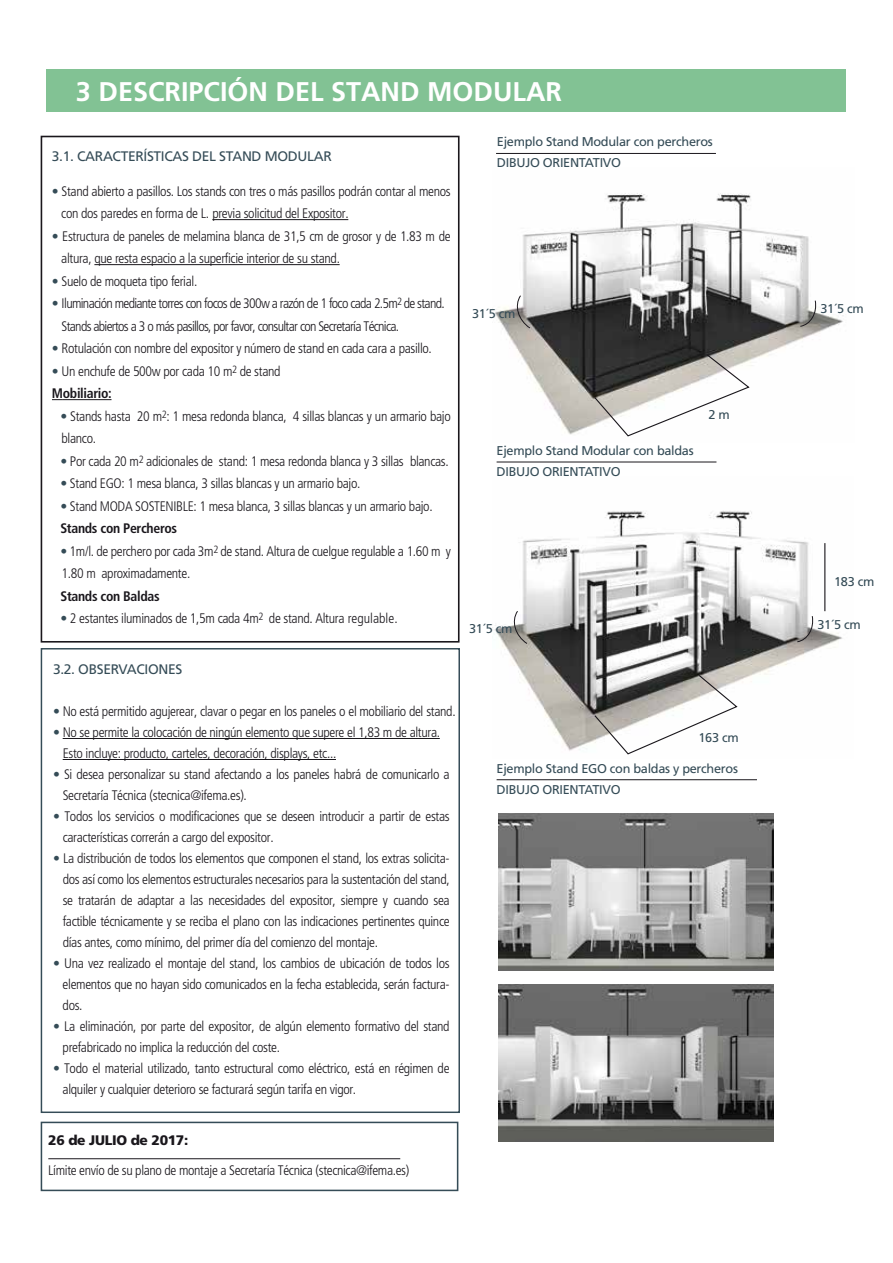
<style>
.page{position:relative;width:893px;height:1263px;background:#fff}
.page>*{position:absolute;margin:0;border:0;box-sizing:border-box;transform-origin:0 0}
.t1{font:700 27px "Frutiger LT Std";color:#fff}
.t2{font:300 condensed 13.8px/21px "Frutiger";letter-spacing:-.025em;color:#1a171c}
.t3{font:300 condensed 13.8px/22.5px "Frutiger";letter-spacing:-.05em;color:#1a171c}
.t4{font:13.8px "Frutiger";letter-spacing:-.025em;color:#354c57}
.t5{font:700 condensed 13.8px "Frutiger LT Std";letter-spacing:-.025em;color:#1a171c}
.t6{font:900 13.8px "Frutiger";letter-spacing:-.025em;color:#1a171c}
.t7{font:12.75px/21px "Frutiger";letter-spacing:-.025em;color:#354c57}
.s1{color:#354c57}
</style>
<div class="page">
<div style="left:47px;top:69px;width:799px;height:43px;background:#82c294"></div>
<img style="left:495px;top:193px;width:349px;height:242px">
<img style="left:494px;top:510px;width:349px;height:241px">
<hr style="left:48px;top:1158px;width:352px;height:1px;background:#1a171c">
<div style="left:41px;top:136px;width:419px;height:507px;border:2px solid #1a171c"></div>
<div style="left:41px;top:1122px;width:417px;height:69px;border:2px solid #354c57"></div>
<svg style="left:800px;top:300px;width:17px;height:27px"></svg>
<svg style="left:514px;top:295px;width:16px;height:34px"></svg>
<svg style="left:797px;top:616px;width:17px;height:26px"></svg>
<svg style="left:511px;top:611px;width:16px;height:33px"></svg>
<hr style="left:496px;top:153px;width:220px;height:1px;background:#1a171c">
<hr style="left:497px;top:461px;width:219px;height:1px;background:#1a171c">
<hr style="left:497px;top:779px;width:260px;height:1px;background:#1a171c">
<hr style="left:212px;top:219px;width:136px;height:1px;background:#1a171c">
<hr style="left:94px;top:264px;width:246px;height:1px;background:#1a171c">
<hr style="left:63px;top:399px;width:49px;height:1px;background:#1a171c">
<hr style="left:63px;top:738px;width:377px;height:1px;background:#1a171c">
<hr style="left:63px;top:759px;width:273px;height:1px;background:#1a171c">
<img style="left:498px;top:814px;width:275px;height:156px">
<img style="left:498px;top:984px;width:275px;height:157px">
<svg style="left:593px;top:353px;width:158px;height:84px"></svg>
<svg style="left:593px;top:674px;width:146px;height:81px"></svg>
<hr style="left:824px;top:543px;width:1px;height:68px;background:#1a171c">
<h1 class="t1" style="left:76px;top:76px;width:488px">3 DESCRIPCIÓN DEL STAND MODULAR</h1>
<p class="t4" style="left:52px;top:148px;width:281px">3.1. CARACTERÍSTICAS DEL STAND MODULAR</p>
<p class="t2" style="left:61px;top:180px;width:391px;line-height:22.5px;text-indent:-9px"><span class="s1">•</span> Stand abierto a pasillos. Los stands con tres o más pasillos podrán contar al menos con dos paredes en forma de L. previa solicitud del Expositor.</p>
<p class="t2" style="left:61px;top:225px;width:391px;line-height:22.5px;text-indent:-9px"><span class="s1">•</span> Estructura de paneles de melamina blanca de 31,5 cm de grosor y de 1.83 m de altura, que resta espacio a la superficie interior de su stand.</p>
<p class="t2" style="left:52px;top:271px;width:147px"><span class="s1">•</span> Suelo de moqueta tipo ferial.</p>
<p class="t3" style="left:62px;top:292px;width:385px;text-indent:-10px"><span class="s1">•</span> Iluminación mediante torres con focos de 300w a razón de 1 foco cada 2.5m<sup>2</sup> de stand.<br>Stands abiertos a 3 o más pasillos, por favor, consultar con Secretaría Técnica.</p>
<p class="t2" style="left:52px;top:338px;width:381px"><span class="s1">•</span> Rotulación con nombre del expositor y número de stand en cada cara a pasillo.</p>
<p class="t2" style="left:52px;top:361px;width:230px"><span class="s1">•</span> Un enchufe de 500w por cada 10 m<sup>2</sup> de stand</p>
<p class="t5" style="left:52px;top:385px;width:61px">Mobiliario:</p>
<p class="t2" style="left:60px;top:405px;width:392px;line-height:22.5px"><span class="s1">•</span> Stands hasta 20 m<sup>2</sup>: 1 mesa redonda blanca, 4 sillas blancas y un armario bajo blanco.</p>
<p class="t2" style="left:60px;top:451px;width:390px"><span class="s1">•</span> Por cada 20 m<sup>2</sup> adicionales de stand: 1 mesa redonda blanca y 3 sillas blancas.</p>
<p class="t2" style="left:60px;top:473px;width:302px"><span class="s1">•</span> Stand EGO: 1 mesa blanca, 3 sillas blancas y un armario bajo.</p>
<p class="t2" style="left:60px;top:496px;width:374px"><span class="s1">•</span> Stand MODA SOSTENIBLE: 1 mesa blanca, 3 sillas blancas y un armario bajo.</p>
<p class="t5" style="left:60px;top:520px;width:118px">Stands con Percheros</p>
<p class="t2" style="left:60px;top:540px;width:392px;line-height:22.5px"><span class="s1">•</span> 1m/l. de perchero por cada 3m<sup>2</sup> de stand. Altura de cuelgue regulable a 1.60 m y<br>1.80 m aproximadamente.</p>
<p class="t5" style="left:60px;top:588px;width:101px">Stands con Baldas</p>
<p class="t2" style="left:60px;top:608px;width:339px"><span class="s1">•</span> 2 estantes iluminados de 1,5m cada 4m<sup>2</sup> de stand. Altura regulable.</p>
<p class="t4" style="left:53px;top:661px;width:131px">3.2. OBSERVACIONES</p>
<p class="t2" style="left:53px;top:701px;width:404px"><span class="s1">•</span> No está permitido agujerear, clavar o pegar en los paneles o el mobiliario del stand.</p>
<p class="t2" style="left:63px;top:722px;width:379px;text-indent:-10px"><span class="s1">•</span> No se permite la colocación de ningún elemento que supere el 1,83 m de altura.<br>Esto incluye: producto, carteles, decoración, displays, etc...</p>
<p class="t2" style="left:63px;top:764px;width:388px;text-indent:-10px"><span class="s1">•</span> Si desea personalizar su stand afectando a los paneles habrá de comunicarlo a<br>Secretaría Técnica (stecnica@ifema.es).</p>
<p class="t2" style="left:63px;top:806px;width:388px;text-indent:-10px"><span class="s1">•</span> Todos los servicios o modificaciones que se deseen introducir a partir de estas características correrán a cargo del expositor.</p>
<p class="t2" style="left:63px;top:848px;width:388px;text-align:justify;text-indent:-10px"><span class="s1">•</span> La distribución de todos los elementos que componen el stand, los extras solicita&shy;dos así como los elementos estructurales necesarios para la sustentación del stand, se tratarán de adaptar a las necesidades del expositor, siempre y cuando sea factible técnicamente y se reciba el plano con las indicaciones pertinentes quince días antes, como mínimo, del primer día del comienzo del montaje.</p>
<p class="t2" style="left:63px;top:953px;width:389px;text-align:justify;text-indent:-10px"><span class="s1">•</span> Una vez realizado el montaje del stand, los cambios de ubicación de todos los elementos que no hayan sido comunicados en la fecha establecida, serán factura&shy;dos.</p>
<p class="t2" style="left:63px;top:1016px;width:388px;text-indent:-10px"><span class="s1">•</span> La eliminación, por parte del expositor, de algún elemento formativo del stand prefabricado no implica la reducción del coste.</p>
<p class="t2" style="left:63px;top:1058px;width:388px;text-indent:-10px"><span class="s1">•</span> Todo el material utilizado, tanto estructural como eléctrico, está en régimen de alquiler y cualquier deterioro se facturará según tarifa en vigor.</p>
<p class="t6" style="left:48px;top:1132px;width:141px">26 de JULIO de 2017:</p>
<p class="t2" style="left:48px;top:1160px;width:363px">Límite envío de su plano de montaje a Secretaría Técnica (stecnica@ifema.es)</p>
<p class="t7" style="left:497px;top:131px;width:217px">Ejemplo Stand Modular con percheros<br>DIBUJO ORIENTATIVO</p>
<p class="t7" style="left:472px;top:303px;width:45px">31´5 cm</p>
<p class="t7" style="left:497px;top:440px;width:199px">Ejemplo Stand Modular con baldas<br>DIBUJO ORIENTATIVO</p>
<p class="t7" style="left:708px;top:404px;width:23px">2 m</p>
<p class="t7" style="left:469px;top:618px;width:45px">31´5 cm</p>
<p class="t7" style="left:698px;top:727px;width:42px">163 cm</p>
<p class="t7" style="left:497px;top:758px;width:243px">Ejemplo Stand EGO con baldas y percheros<br>DIBUJO ORIENTATIVO</p>
<p class="t7" style="left:820px;top:298px;width:45px">31´5 cm</p>
<p class="t7" style="left:834px;top:571px;width:42px">183 cm</p>
<p class="t7" style="left:817px;top:614px;width:45px">31´5 cm</p>
</div>
